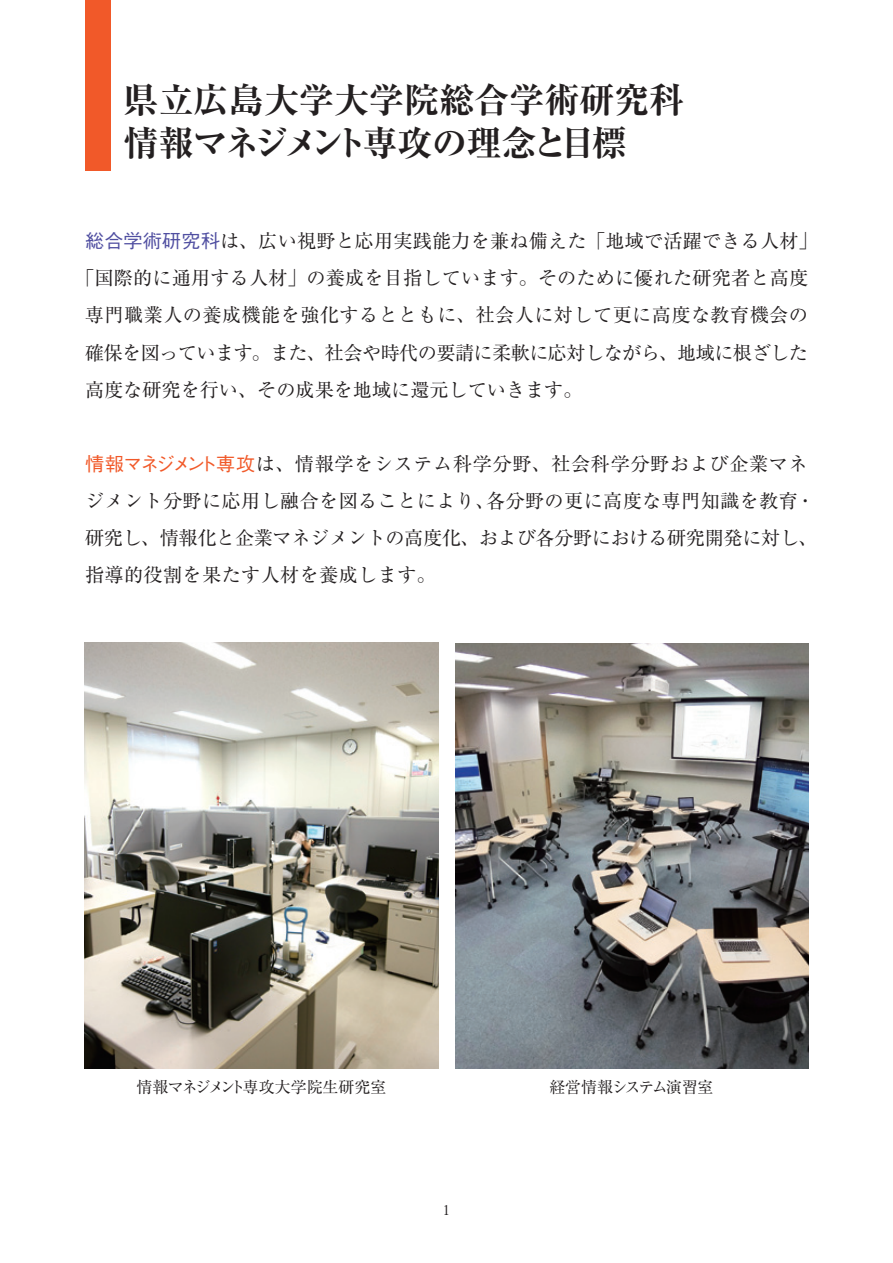
<style>
.page{position:relative;width:893px;height:1263px;background:#fff}
.page>*{position:absolute;margin:0;border:0;box-sizing:border-box;transform-origin:0 0}
.t1{font:700 expanded 35.1px/43.5px "Ryumin Pro";color:#231f20}
.t2{font:19.2px/37px "Ryumin Pro";letter-spacing:.01em;color:#231f20}
.t3{font:19.2px "Ryumin Pro";letter-spacing:-.03em;color:#231f20}
.t4{font:15.9px "Ryumin Pro";color:#231f20}
.t5{font:15.9px "Ryumin Pro";letter-spacing:-.06em;color:#231f20}
.t6{font:13.8px "Koz Min Pro";color:#231f20}
.s1{font-family:"Gothic BBB Pro";font-weight:500;color:#504fa1}
.s2{font-family:"Gothic BBB Pro";font-weight:500;color:#f15929}
</style>
<div class="page">
<div style="left:85px;top:0;width:26px;height:170px;background:#f15929"></div>
<img style="left:85px;top:643px;width:353px;height:425px">
<img style="left:455px;top:643px;width:353px;height:425px">
<h1 class="t1" style="left:123px;top:75px;width:563px">県立広島大学大学院総合学術研究科情報マネジメント専攻の理念と目標</h1>
<p class="t2" style="left:85px;top:221px;width:734px"><span class="s1">総合学術研究科</span>は、広い視野と応用実践能力を兼ね備えた「地域で活躍できる人材」</p>
<p class="t2" style="left:75px;top:258px;width:734px">「国際的に通用する人材」の養成を目指しています。そのために優れた研究者と高度</p>
<p class="t2" style="left:85px;top:295px;width:724px">専門職業人の養成機能を強化するとともに、社会人に対して更に高度な教育機会の</p>
<p class="t3" style="left:85px;top:337px;width:724px">確保を図っています。また、社会や時代の要請に柔軟に応対しながら、地域に根ざした</p>
<p class="t2" style="left:85px;top:370px;width:499px">高度な研究を行い、その成果を地域に還元していきます。</p>
<p class="t2" style="left:85px;top:444px;width:734px"><span class="s2">情報マネジメント専攻</span>は、情報学をシステム科学分野、社会科学分野および企業マネジメント分野に応用し融合を図ることにより、各分野の更に高度な専門知識を教育・研究し、情報化と企業マネジメントの高度化、および各分野における研究開発に対し、指導的役割を果たす人材を養成します。</p>
<p class="t4" style="left:137px;top:1074px;width:251px">情報マネジメント専攻大学院生研究室</p>
<p class="t5" style="left:549px;top:1074px;width:166px">経営情報システム演習室</p>
<p class="t6" style="left:442px;top:1200px;width:10px">1</p>
</div>
